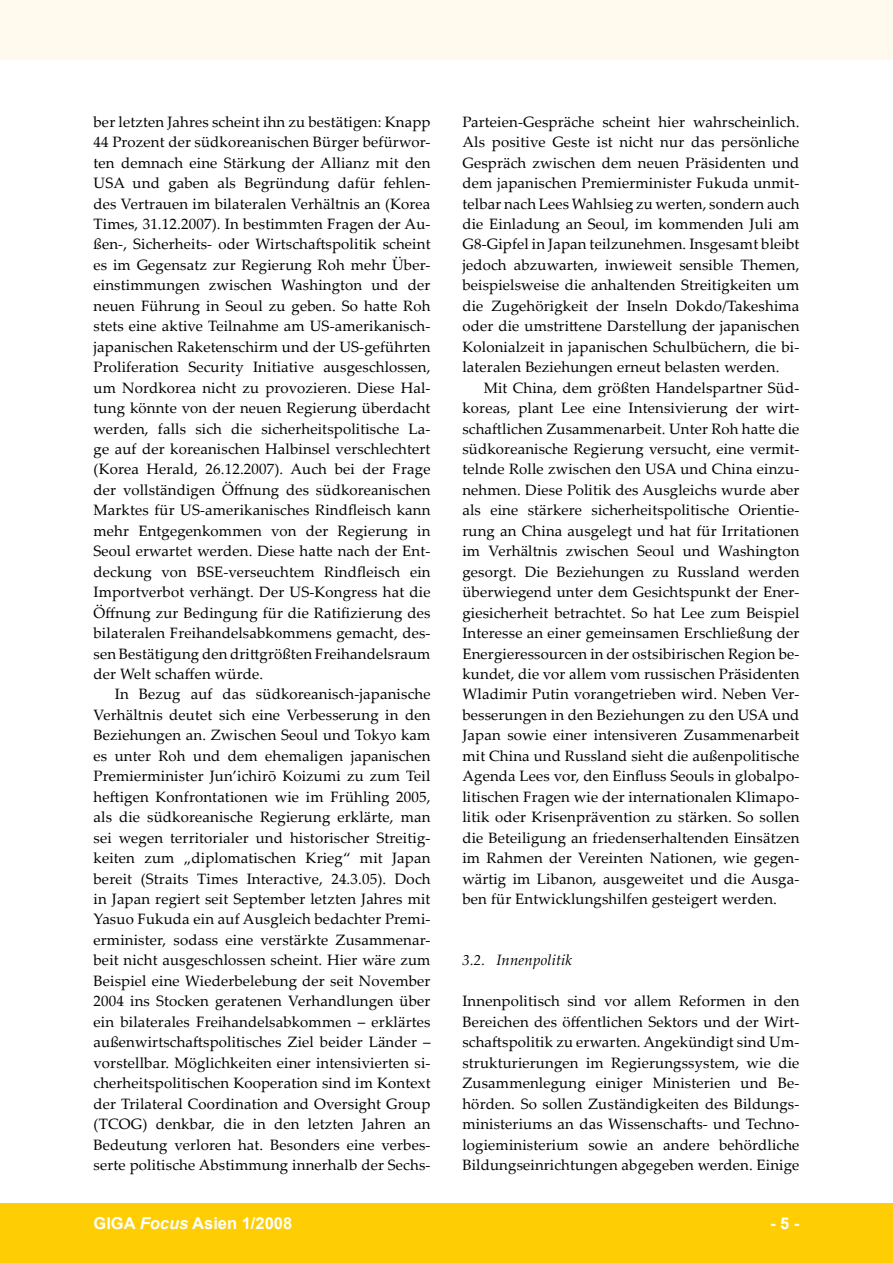
<style>
.page{position:relative;width:893px;height:1263px;background:#fff}
.page>*{position:absolute;margin:0;border:0;box-sizing:border-box;transform-origin:0 0}
.t1{font:700 16.5px "Arial";color:#fff}
.t2{font:15px/20.4px "Palatino Linotype";letter-spacing:.01em;color:#000;text-align:justify}
.t3{font:italic 15px "Palatino Linotype";letter-spacing:.01em;color:#000}
.s1{font-style:italic}
</style>
<div class="page">
<div style="left:0;top:1203px;width:893px;height:60px;background:#fecd04"></div>
<div style="left:0;top:1px;width:893px;height:59px;background:#fffaed"></div>
<p class="t2" style="left:94px;top:111px;width:339px">ber letzten Jahres scheint ihn zu bestätigen: Knapp 44 Prozent der südkoreanischen Bürger befürwor&shy;ten demnach eine Stärkung der Allianz mit den USA und gaben als Begründung dafür fehlen&shy;des Vertrauen im bilateralen Verhältnis an (Korea Times, 31.12.2007). In bestimmten Fragen der Au&shy;ßen-, Sicherheits- oder Wirtschaftspolitik scheint es im Gegensatz zur Regierung Roh mehr Über&shy;einstimmungen zwischen Washington und der neuen Führung in Seoul zu geben. So hatte Roh stets eine aktive Teilnahme am US-amerikanisch&shy;japanischen Raketenschirm und der US-geführten Proliferation Security Initiative ausgeschlossen, um Nordkorea nicht zu provozieren. Diese Hal&shy;tung könnte von der neuen Regierung überdacht werden, falls sich die sicherheitspolitische La&shy;ge auf der koreanischen Halbinsel verschlechtert (Korea Herald, 26.12.2007). Auch bei der Frage der vollständigen Öffnung des südkoreanischen Marktes für US-amerikanisches Rindfleisch kann mehr Entgegenkommen von der Regierung in Seoul erwartet werden. Diese hatte nach der Ent&shy;deckung von BSE-verseuchtem Rindfleisch ein Importverbot verhängt. Der US-Kongress hat die Öffnung zur Bedingung für die Ratifizierung des bilateralen Freihandelsabkommens gemacht, des&shy;sen Bestätigung den drittgrößten Freihandelsraum der Welt schaffen würde.</p>
<p class="t2" style="left:94px;top:684px;width:338px;text-indent:21px">In Bezug auf das südkoreanisch-japanische Verhältnis deutet sich eine Verbesserung in den Beziehungen an. Zwischen Seoul und Tokyo kam es unter Roh und dem ehemaligen japanischen Premierminister Jun’ichirō Koizumi zu zum Teil heftigen Konfrontationen wie im Frühling 2005, als die südkoreanische Regierung erklärte, man sei wegen territorialer und historischer Streitig&shy;keiten zum „diplomatischen Krieg“ mit Japan bereit (Straits Times Interactive, 24.3.05). Doch in Japan regiert seit September letzten Jahres mit Yasuo Fukuda ein auf Ausgleich bedachter Premi&shy;erminister, sodass eine verstärkte Zusammenar&shy;beit nicht ausgeschlossen scheint. Hier wäre zum Beispiel eine Wiederbelebung der seit November 2004 ins Stocken geratenen Verhandlungen über ein bilaterales Freihandelsabkommen – erklärtes außenwirtschaftspolitisches Ziel beider Länder – vorstellbar. Möglichkeiten einer intensivierten si&shy;cherheitspolitischen Kooperation sind im Kontext der Trilateral Coordination and Oversight Group (TCOG) denkbar, die in den letzten Jahren an Bedeutung verloren hat. Besonders eine verbes&shy;serte politische Abstimmung innerhalb der Sechs-</p>
<p class="t2" style="left:462px;top:111px;width:338px">Parteien-Gespräche scheint hier wahrscheinlich.<br>Als positive Geste ist nicht nur das persönliche Gespräch zwischen dem neuen Präsidenten und dem japanischen Premierminister Fukuda unmit&shy;telbar nach Lees Wahlsieg zu werten, sondern auch die Einladung an Seoul, im kommenden Juli am G8-Gipfel in Japan teilzunehmen. Insgesamt bleibt jedoch abzuwarten, inwieweit sensible Themen, beispielsweise die anhaltenden Streitigkeiten um die Zugehörigkeit der Inseln Dokdo/Takeshima oder die umstrittene Darstellung der japanischen Kolonialzeit in japanischen Schulbüchern, die bi&shy;lateralen Beziehungen erneut belasten werden.</p>
<p class="t2" style="left:462px;top:377px;width:338px;text-indent:21px">Mit China, dem größten Handelspartner Süd&shy;koreas, plant Lee eine Intensivierung der wirt&shy;schaftlichen Zusammenarbeit. Unter Roh hatte die südkoreanische Regierung versucht, eine vermit&shy;telnde Rolle zwischen den USA und China einzu&shy;nehmen. Diese Politik des Ausgleichs wurde aber als eine stärkere sicherheitspolitische Orientie&shy;rung an China ausgelegt und hat für Irritationen im Verhältnis zwischen Seoul und Washington gesorgt. Die Beziehungen zu Russland werden überwiegend unter dem Gesichtspunkt der Ener&shy;giesicherheit betrachtet. So hat Lee zum Beispiel Interesse an einer gemeinsamen Erschließung der Energieressourcen in der ostsibirischen Region be&shy;kundet, die vor allem vom russischen Präsidenten Wladimir Putin vorangetrieben wird. Neben Ver&shy;besserungen in den Beziehungen zu den USA und Japan sowie einer intensiveren Zusammenarbeit mit China und Russland sieht die außenpolitische Agenda Lees vor, den Einfluss Seouls in globalpo&shy;litischen Fragen wie der internationalen Klimapo&shy;litik oder Krisenprävention zu stärken. So sollen die Beteiligung an friedenserhaltenden Einsätzen im Rahmen der Vereinten Nationen, wie gegen&shy;wärtig im Libanon, ausgeweitet und die Ausga&shy;ben für Entwicklungshilfen gesteigert werden.</p>
<p class="t3" style="left:462px;top:950px;width:111px">3.2. Innenpolitik</p>
<p class="t2" style="left:462px;top:990px;width:338px">Innenpolitisch sind vor allem Reformen in den Bereichen des öffentlichen Sektors und der Wirt&shy;schaftspolitik zu erwarten. Angekündigt sind Um&shy;strukturierungen im Regierungssystem, wie die Zusammenlegung einiger Ministerien und Be&shy;hörden. So sollen Zuständigkeiten des Bildungs&shy;ministeriums an das Wissenschafts- und Techno&shy;logieministerium sowie an andere behördliche Bildungseinrichtungen abgegeben werden. Einige</p>
<p class="t1" style="left:94px;top:1212px;width:200px">GIGA <span class="s1">Focus</span> Asien 1/2008</p>
<p class="t1" style="left:770px;top:1212px;width:31px">- -</p>
</div>
